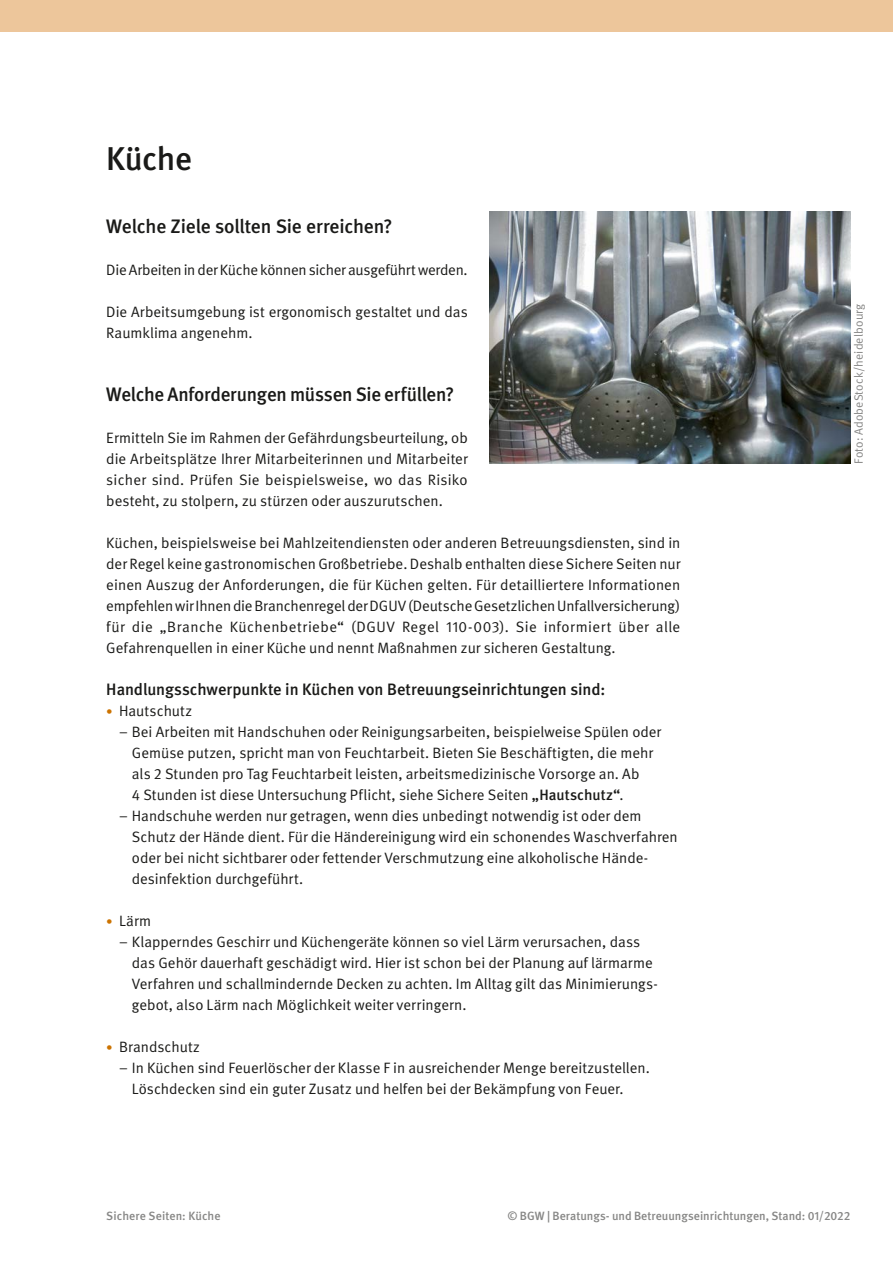
<style>
.page{position:relative;width:893px;height:1263px;background:#fff}
.page>*{position:absolute;margin:0;border:0;box-sizing:border-box;transform-origin:0 0}
.t1{font:500 33px "DGUV Meta";letter-spacing:-.015em;color:#1a1a18}
.t2{font:500 19.5px "DGUV Meta";letter-spacing:-.01em;color:#1a1a18}
.t3{font:500 16.5px "DGUV Meta";letter-spacing:-.005em;color:#1a1a18}
.t4{font:15px/21px "DGUV Meta";color:#1a1a18}
.t5{font:500 12px "DGUV Meta";letter-spacing:.005em;color:#878786}
.t6{font:12px "DGUV Meta";letter-spacing:.01em;color:#878786}
.s1{font-size:12.75px;color:#cc7300}
.s2{font-weight:500}
</style>
<div class="page">
<div style="left:0;top:0;width:893px;height:32px;background:#edc69b"></div>
<img style="left:489px;top:212px;width:361px;height:252px">
<h1 class="t1" style="left:106px;top:139px;width:87px">Küche</h1>
<h2 class="t2" style="left:106px;top:215px;width:288px">Welche Ziele sollten Sie erreichen?</h2>
<p class="t4" style="left:106px;top:259px;width:363px">Die Arbeiten in der Küche können sicher ausgeführt werden.</p>
<p class="t4" style="left:106px;top:301px;width:363px">Die Arbeitsumgebung ist ergonomisch gestaltet und das<br>Raumklima angenehm.</p>
<h2 class="t2" style="left:106px;top:383px;width:350px">Welche Anforderungen müssen Sie erfüllen?</h2>
<p class="t4" style="left:106px;top:427px;width:363px;text-align:justify">Ermitteln Sie im Rahmen der Gefährdungsbeurteilung, ob die Arbeitsplätze Ihrer Mitarbeiterinnen und Mitarbeiter sicher sind. Prüfen Sie beispielsweise, wo das Risiko besteht, zu stolpern, zu stürzen oder auszurutschen.</p>
<p class="t4" style="left:106px;top:532px;width:576px;text-align:justify">Küchen, beispielsweise bei Mahlzeitendiensten oder anderen Betreuungsdiensten, sind in der Regel keine gastronomischen Großbetriebe. Deshalb enthalten diese Sichere Seiten nur einen Auszug der Anforderungen, die für Küchen gelten. Für detailliertere Informationen empfehlen wir Ihnen die Branchenregel der DGUV (Deutsche Gesetzlichen Unfallversicherung) für die „Branche Küchenbetriebe“ (DGUV Regel 110-003). Sie informiert über alle Gefahrenquellen in einer Küche und nennt Maßnahmen zur sicheren Gestaltung.</p>
<p class="t3" style="left:106px;top:680px;width:500px">Handlungsschwerpunkte in Küchen von Betreuungseinrichtungen sind:</p>
<p class="t4" style="left:106px;top:700px;width:87px"><span class="s1">•</span> Hautschutz</p>
<p class="t4" style="left:132px;top:721px;width:531px;text-indent:-13px">– Bei Arbeiten mit Handschuhen oder Reinigungsarbeiten, beispielweise Spülen oder Gemüse putzen, spricht man von Feuchtarbeit. Bieten Sie Beschäftigten, die mehr als 2 Stunden pro Tag Feuchtarbeit leisten, arbeitsmedizinische Vorsorge an. Ab<br>4 Stunden ist diese Untersuchung Pflicht, siehe Sichere Seiten <span class="s2">„Hautschutz“</span>.</p>
<p class="t4" style="left:132px;top:805px;width:547px;text-indent:-13px">– Handschuhe werden nur getragen, wenn dies unbedingt notwendig ist oder dem Schutz der Hände dient. Für die Händereinigung wird ein schonendes Waschverfahren oder bei nicht sichtbarer oder fettender Verschmutzung eine alkoholische Hände&shy;desinfektion durchgeführt.</p>
<p class="t4" style="left:106px;top:910px;width:47px"><span class="s1">•</span> Lärm</p>
<p class="t4" style="left:132px;top:931px;width:526px;text-indent:-13px">– Klapperndes Geschirr und Küchengeräte können so viel Lärm verursachen, dass das Gehör dauerhaft geschädigt wird. Hier ist schon bei der Planung auf lärmarme Verfahren und schallmindernde Decken zu achten. Im Alltag gilt das Minimierungs&shy;gebot, also Lärm nach Möglichkeit weiter verringern.</p>
<p class="t4" style="left:106px;top:1036px;width:95px"><span class="s1">•</span> Brandschutz</p>
<p class="t4" style="left:132px;top:1057px;width:519px;text-indent:-13px">– In Küchen sind Feuerlöscher der Klasse F in ausreichender Menge bereitzustellen.<br>Löschdecken sind ein guter Zusatz und helfen bei der Bekämpfung von Feuer.</p>
<p class="t6" style="left:852px;top:464px;width:162px;rotate:-90deg">Foto: AdobeStock/heidelbourg</p>
<p class="t5" style="left:106px;top:1209px;width:116px">Sichere Seiten: Küche</p>
<p class="t5" style="left:507px;top:1209px;width:345px">© BGW | Beratungs- und Betreuungseinrichtungen, Stand: 01/2022</p>
</div>
